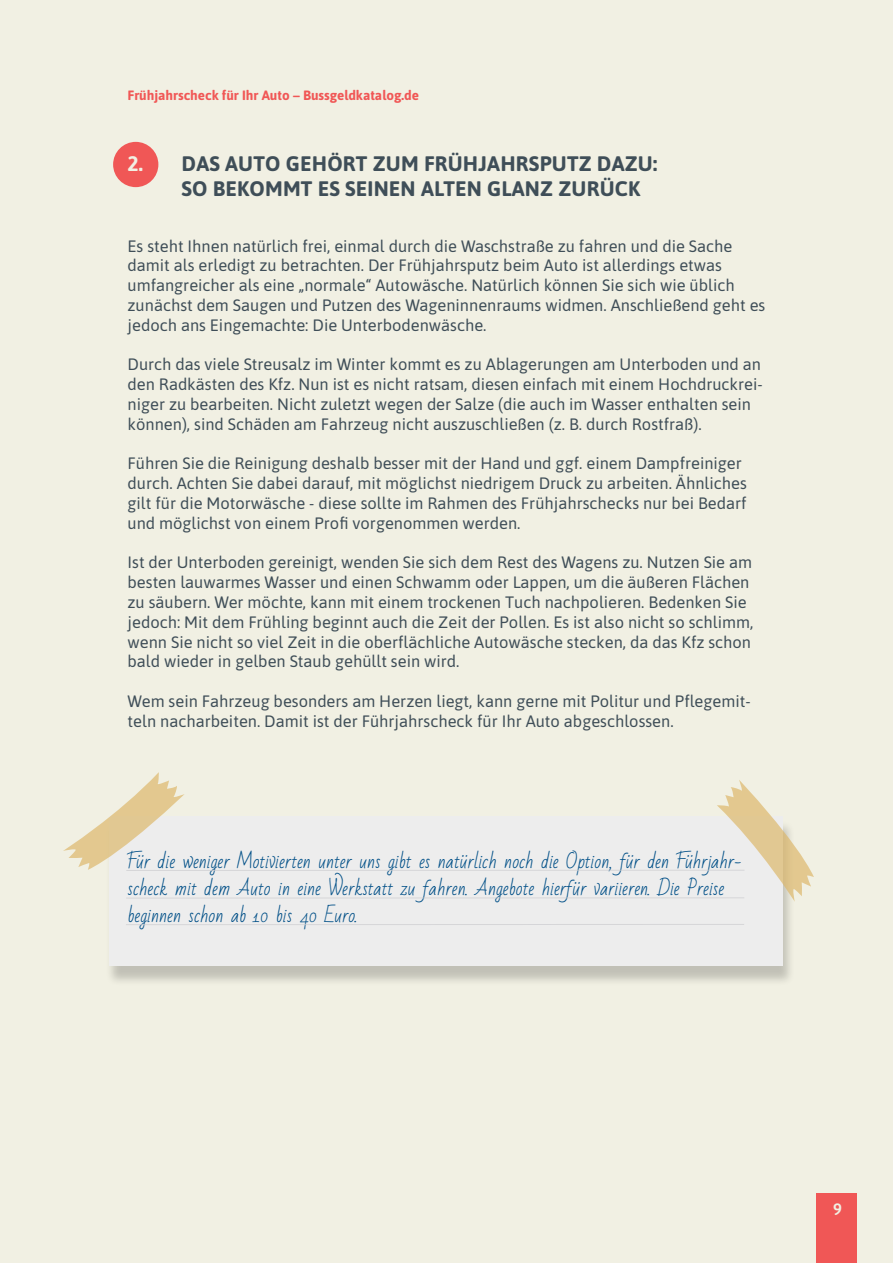
<style>
.page{position:relative;width:893px;height:1263px;background:#f1f0e3}
.page>*{position:absolute;margin:0;border:0;box-sizing:border-box;transform-origin:0 0}
.t1{font:700 21px/25.2px "Asap";letter-spacing:.01em;color:#3f4e58}
.t2{font:18px/27px "Bad Script";color:#004f87}
.t3{font:16.5px/19.8px "Asap";color:#3f4e58}
.t4{font:600 16.5px "Asap";color:#f1f0e3}
.t5{font:700 13.5px "Asap";color:#f05756}
.s1{color:#f1f0e3}
</style>
<div class="page">
<div style="left:816px;top:1193px;width:41px;height:70px;background:#f05756"></div>
<div style="left:113px;top:142px;width:45px;height:45px;background:#f05756;border-radius:50%"></div>
<div style="left:105px;top:820px;width:690px;height:166px;background:#000;opacity:.2"></div>
<div style="left:110px;top:816px;width:673px;height:150px;background:#ededed"></div>
<svg style="left:63px;top:772px;width:121px;height:98px"></svg>
<svg style="left:717px;top:780px;width:97px;height:122px"></svg>
<hr style="left:126px;top:870px;width:618px;height:1px;background:#cccccf">
<hr style="left:126px;top:897px;width:618px;height:1px;background:#cccccf">
<hr style="left:126px;top:924px;width:618px;height:1px;background:#cccccf">
<p class="t5" style="left:128px;top:86px;width:293px">Frühjahrscheck für Ihr Auto – Bussgeldkatalog.de</p>
<p class="t1" style="left:182px;top:150px;width:477px;text-indent:-54px"><span class="s1">2.</span> DAS AUTO GEHÖRT ZUM FRÜHJAHRSPUTZ DAZU:<br>SO BEKOMMT ES SEINEN ALTEN GLANZ ZURÜCK</p>
<p class="t3" style="left:128px;top:235px;width:639px">Es steht Ihnen natürlich frei, einmal durch die Waschstraße zu fahren und die Sache damit als erledigt zu betrachten. Der Frühjahrsputz beim Auto ist allerdings etwas umfangreicher als eine „normale“ Autowäsche. Natürlich können Sie sich wie üblich zunächst dem Saugen und Putzen des Wageninnenraums widmen. Anschließend geht es jedoch ans Eingemachte: Die Unterbodenwäsche.</p>
<p class="t3" style="left:128px;top:354px;width:637px">Durch das viele Streusalz im Winter kommt es zu Ablagerungen am Unterboden und an den Radkästen des Kfz. Nun ist es nicht ratsam, diesen einfach mit einem Hochdruckrei&shy;niger zu bearbeiten. Nicht zuletzt wegen der Salze (die auch im Wasser enthalten sein können), sind Schäden am Fahrzeug nicht auszuschließen (z. B. durch Rostfraß).</p>
<p class="t3" style="left:128px;top:453px;width:621px">Führen Sie die Reinigung deshalb besser mit der Hand und ggf. einem Dampfreiniger durch. Achten Sie dabei darauf, mit möglichst niedrigem Druck zu arbeiten. Ähnliches gilt für die Motorwäsche - diese sollte im Rahmen des Frühjahrschecks nur bei Bedarf und möglichst von einem Profi vorgenommen werden.</p>
<p class="t3" style="left:128px;top:552px;width:627px">Ist der Unterboden gereinigt, wenden Sie sich dem Rest des Wagens zu. Nutzen Sie am besten lauwarmes Wasser und einen Schwamm oder Lappen, um die äußeren Flächen zu säubern. Wer möchte, kann mit einem trockenen Tuch nachpolieren. Bedenken Sie jedoch: Mit dem Frühling beginnt auch die Zeit der Pollen. Es ist also nicht so schlimm, wenn Sie nicht so viel Zeit in die oberflächliche Autowäsche stecken, da das Kfz schon bald wieder in gelben Staub gehüllt sein wird.</p>
<p class="t3" style="left:128px;top:690px;width:625px">Wem sein Fahrzeug besonders am Herzen liegt, kann gerne mit Politur und Pflegemit&shy;teln nacharbeiten. Damit ist der Führjahrscheck für Ihr Auto abgeschlossen.</p>
<p class="t2" style="left:128px;top:848px;width:616px">Für die weniger Motivierten unter uns gibt es natürlich noch die Option, für den Führjahr&shy;scheck mit dem Auto in eine Werkstatt zu fahren. Angebote hierfür variieren. Die Preise beginnen schon ab 10 bis 40 Euro.</p>
<p class="t4" style="left:833px;top:1197px;width:10px">9</p>
</div>
